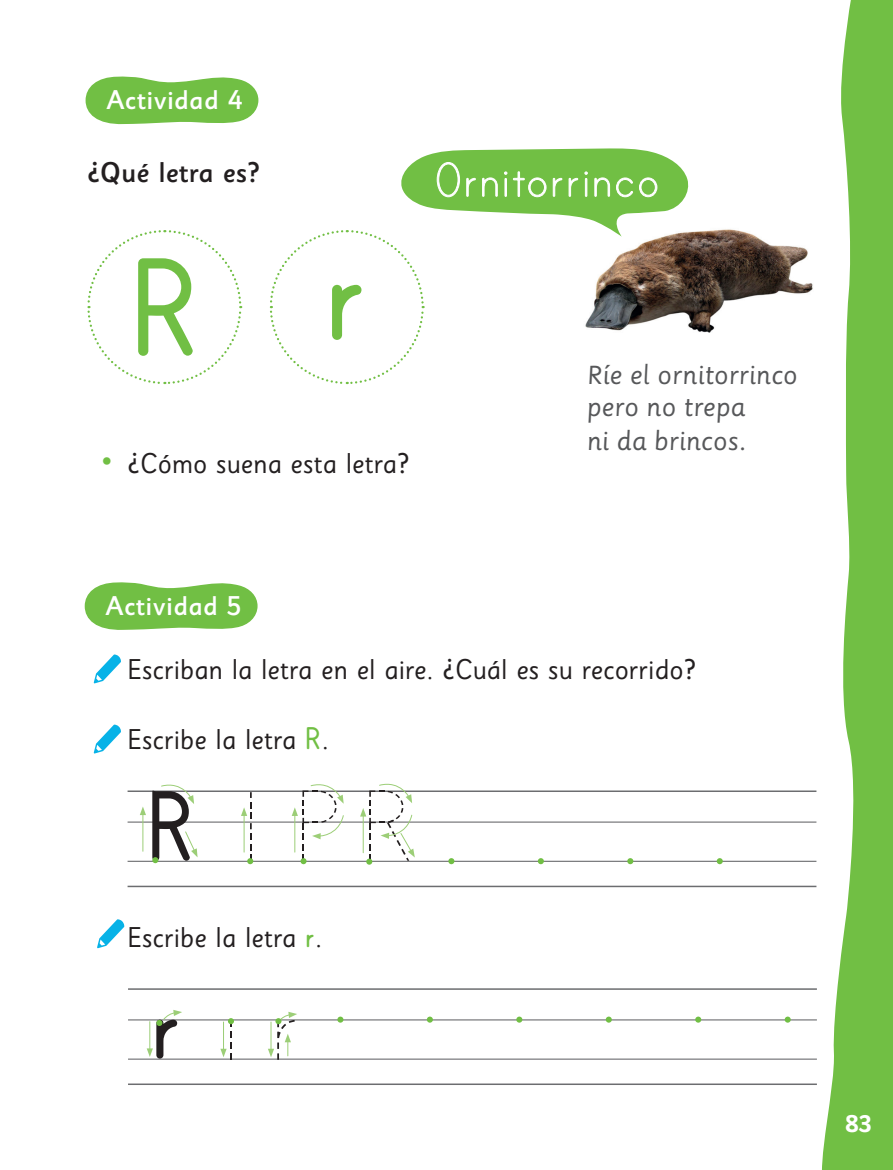
<style>
.page{position:relative;width:893px;height:1170px;background:#fff}
.page>*{position:absolute;margin:0;border:0;box-sizing:border-box;transform-origin:0 0}
.t1{font:54px "Print Clearly";color:#fff}
.instrucc{font:28.5px "Sassoon Sans Std";color:#231f20}
.Texto{font:500 28.5px "Sassoon Sans Std";color:#231f20}
.ACTIVIDAD{font:500 27px "Sassoon Sans Std";letter-spacing:.01em;color:#fff}
.Texto-2{font:25.5px "Sassoon Primary";color:#57585a}
.t2{font:700 24px "Sassoon Sans Std";color:#fff}
.s1{font-weight:700;font-size:36px;color:#71bf44}
.s2{font-family:"Print";font-weight:700;font-size:36px;color:#71bf44}
</style>
<div class="page">
<svg style="left:816px;top:0;width:77px;height:1169px;fill:#71bf44"></svg>
<hr style="left:128px;top:821px;width:688px;height:1px;background:#6c6d70">
<hr style="left:128px;top:790px;width:688px;height:2px;background:#6c6d70">
<hr style="left:128px;top:885px;width:688px;height:2px;background:#6c6d70">
<hr style="left:128px;top:860px;width:688px;height:1px;background:#6c6d70">
<hr style="left:128px;top:1019px;width:689px;height:1px;background:#6c6d70">
<hr style="left:128px;top:988px;width:689px;height:1px;background:#6c6d70">
<hr style="left:128px;top:1083px;width:689px;height:1px;background:#6c6d70">
<hr style="left:128px;top:1058px;width:689px;height:1px;background:#6c6d70">
<hr style="left:143px;top:812px;width:1px;height:39px;background:#9cce77">
<svg style="left:140px;top:806px;width:6px;height:9px"></svg>
<img style="left:691px;top:226px;width:143px;height:107px">
<svg style="left:94px;top:724px;width:27px;height:29px"></svg>
<svg style="left:97px;top:919px;width:27px;height:29px"></svg>
<svg style="left:94px;top:654px;width:27px;height:29px"></svg>
<svg style="left:87px;top:230px;width:156px;height:155px"></svg>
<svg style="left:269px;top:148px;width:422px;height:237px"></svg>
<svg style="left:220px;top:1018px;width:14px;height:41px"></svg>
<svg style="left:241px;top:792px;width:12px;height:72px"></svg>
<svg style="left:448px;top:858px;width:6px;height:6px"></svg>
<svg style="left:337px;top:1016px;width:6px;height:6px"></svg>
<svg style="left:606px;top:1016px;width:6px;height:6px"></svg>
<svg style="left:538px;top:858px;width:6px;height:6px"></svg>
<svg style="left:427px;top:1016px;width:6px;height:6px"></svg>
<svg style="left:695px;top:1016px;width:6px;height:6px"></svg>
<svg style="left:627px;top:858px;width:6px;height:6px"></svg>
<svg style="left:516px;top:1016px;width:6px;height:6px"></svg>
<svg style="left:785px;top:1016px;width:6px;height:6px"></svg>
<div style="left:300px;top:858px;width:7px;height:6px;background:#71bf44;border-radius:50%"></div>
<svg style="left:717px;top:858px;width:6px;height:6px"></svg>
<div style="left:864px;top:1015px;width:7px;height:6px;background:#71bf44;border-radius:50%"></div>
<svg style="left:152px;top:784px;width:46px;height:79px"></svg>
<svg style="left:292px;top:784px;width:52px;height:76px"></svg>
<svg style="left:360px;top:783px;width:55px;height:81px"></svg>
<svg style="left:147px;top:1010px;width:35px;height:48px"></svg>
<svg style="left:268px;top:1011px;width:29px;height:48px"></svg>
<svg style="left:85px;top:76px;width:174px;height:48px;background:#86c85f"></svg>
<svg style="left:84px;top:582px;width:174px;height:48px;background:#86c85f"></svg>
<p class="ACTIVIDAD" style="left:106px;top:84px;width:138px">Actividad 4</p>
<p class="Texto" style="left:87px;top:155px;width:174px">¿Qué letra es?</p>
<p class="t1" style="left:434px;top:153px;width:228px">Ornitorrinco</p>
<p class="instrucc" style="left:102px;top:445px;width:309px"><span class="s1">•</span> ¿Cómo suena esta letra?</p>
<p class="ACTIVIDAD" style="left:106px;top:589px;width:138px">Actividad 5</p>
<p class="Texto-2" style="left:587px;top:360px;width:212px">Ríe el ornitorrinco</p>
<p class="Texto-2" style="left:587px;top:392px;width:160px">pero no trepa</p>
<p class="Texto-2" style="left:587px;top:426px;width:161px">ni da brincos.</p>
<p class="instrucc" style="left:128px;top:652px;width:570px">Escriban la letra en el aire. ¿Cuál es su recorrido?</p>
<p class="instrucc" style="left:128px;top:722px;width:203px">Escribe la letra <span class="s2">R</span>.</p>
<p class="instrucc" style="left:128px;top:919px;width:196px">Escribe la letra <span class="s2">r</span>.</p>
<p class="t2" style="left:845px;top:1109px;width:28px">83</p>
</div>
